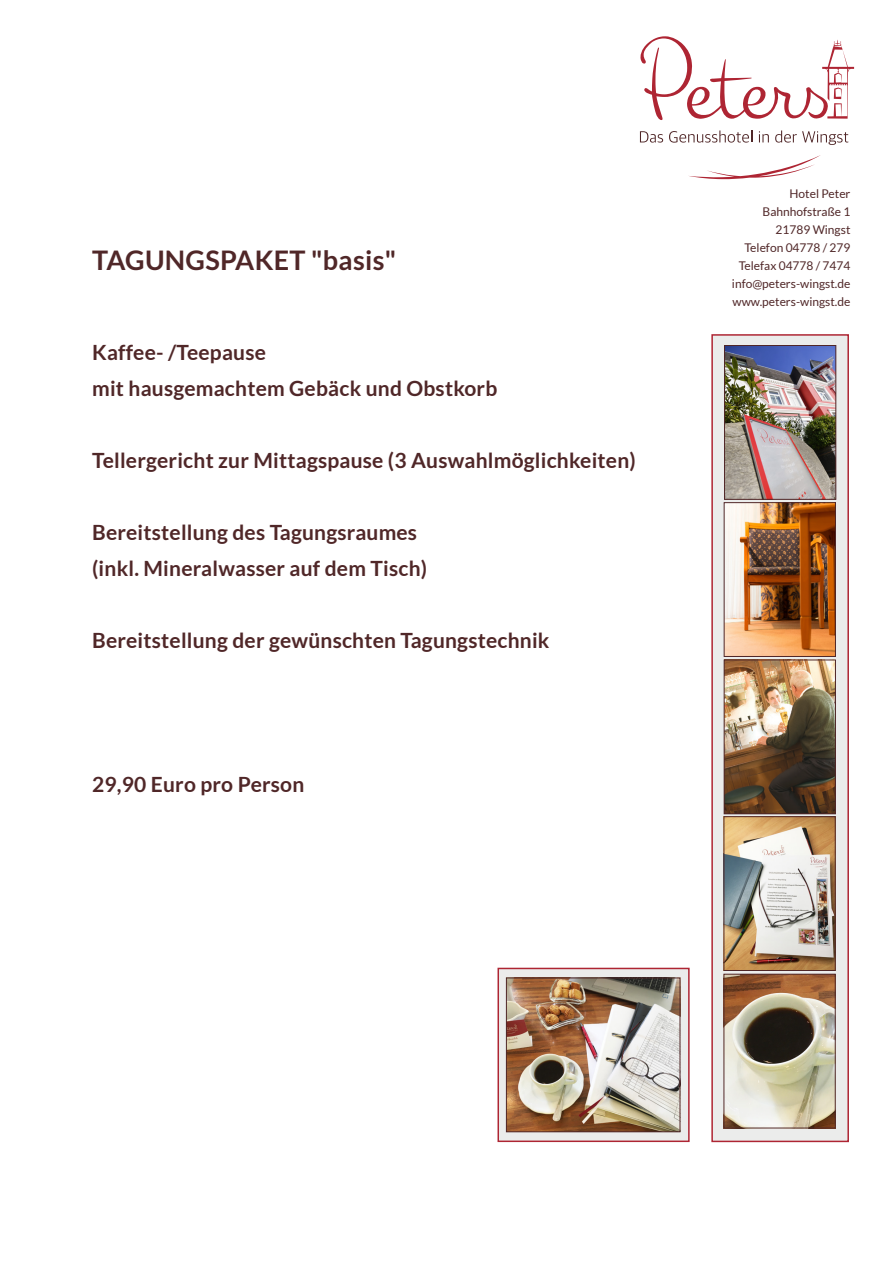
<style>
.page{position:relative;width:893px;height:1263px;background:#fff}
.page>*{position:absolute;margin:0;border:0;box-sizing:border-box;transform-origin:0 0}
.t1{font:700 27px "Lato";letter-spacing:.01em;color:#502728}
.t2{font:700 21px "Lato";letter-spacing:.01em;color:#502728}
.t3{font:12px "Lato";color:#502728}
</style>
<div class="page">
<svg style="left:640px;top:131px;width:23px;height:12px"></svg>
<svg style="left:669px;top:130px;width:83px;height:13px"></svg>
<svg style="left:759px;top:131px;width:10px;height:11px"></svg>
<svg style="left:775px;top:130px;width:73px;height:15px"></svg>
<svg style="left:688px;top:155px;width:133px;height:24px"></svg>
<svg style="left:640px;top:36px;width:214px;height:84px"></svg>
<div style="left:497px;top:968px;width:193px;height:174px;background:#ebeceb;border:2px solid #ae2533"></div>
<img style="left:508px;top:979px;width:170px;height:151px">
<div style="left:506px;top:977px;width:174px;height:155px;border:1px solid #502728"></div>
<div style="left:711px;top:334px;width:138px;height:808px;background:#ebeceb;border:2px solid #ae2533"></div>
<img style="left:726px;top:347px;width:108px;height:151px">
<div style="left:724px;top:345px;width:112px;height:155px;border:1px solid #502728"></div>
<img style="left:726px;top:504px;width:108px;height:151px">
<div style="left:724px;top:502px;width:112px;height:155px;border:1px solid #502728"></div>
<img style="left:726px;top:662px;width:108px;height:150px">
<div style="left:724px;top:660px;width:112px;height:154px;border:1px solid #502728"></div>
<img style="left:725px;top:818px;width:109px;height:151px">
<div style="left:723px;top:816px;width:113px;height:155px;border:1px solid #502728"></div>
<img style="left:725px;top:976px;width:109px;height:150px">
<div style="left:723px;top:974px;width:113px;height:154px;border:1px solid #502728"></div>
<p class="t1" style="left:92px;top:245px;width:306px">TAGUNGSPAKET "basis"</p>
<p class="t2" style="left:92px;top:340px;width:175px">Kaffee- /Teepause</p>
<p class="t2" style="left:92px;top:376px;width:407px">mit hausgemachtem Gebäck und Obstkorb</p>
<p class="t2" style="left:92px;top:448px;width:545px">Tellergericht zur Mittagspause (3 Auswahlmöglichkeiten)</p>
<p class="t2" style="left:92px;top:520px;width:327px">Bereitstellung des Tagungsraumes</p>
<p class="t2" style="left:92px;top:556px;width:337px">(inkl. Mineralwasser auf dem Tisch)</p>
<p class="t2" style="left:92px;top:628px;width:459px">Bereitstellung der gewünschten Tagungstechnik</p>
<p class="t2" style="left:92px;top:772px;width:214px">29,90 Euro pro Person</p>
<p class="t3" style="left:789px;top:187px;width:62px">Hotel Peter</p>
<p class="t3" style="left:763px;top:205px;width:89px">Bahnhofstraße 1</p>
<p class="t3" style="left:775px;top:223px;width:76px">21789 Wingst</p>
<p class="t3" style="left:744px;top:241px;width:107px">Telefon 04778 / 279</p>
<p class="t3" style="left:739px;top:259px;width:113px">Telefax 04778 / 7474</p>
<p class="t3" style="left:732px;top:277px;width:120px">info@peters-wingst.de</p>
<p class="t3" style="left:732px;top:295px;width:119px">www.peters-wingst.de</p>
</div>
